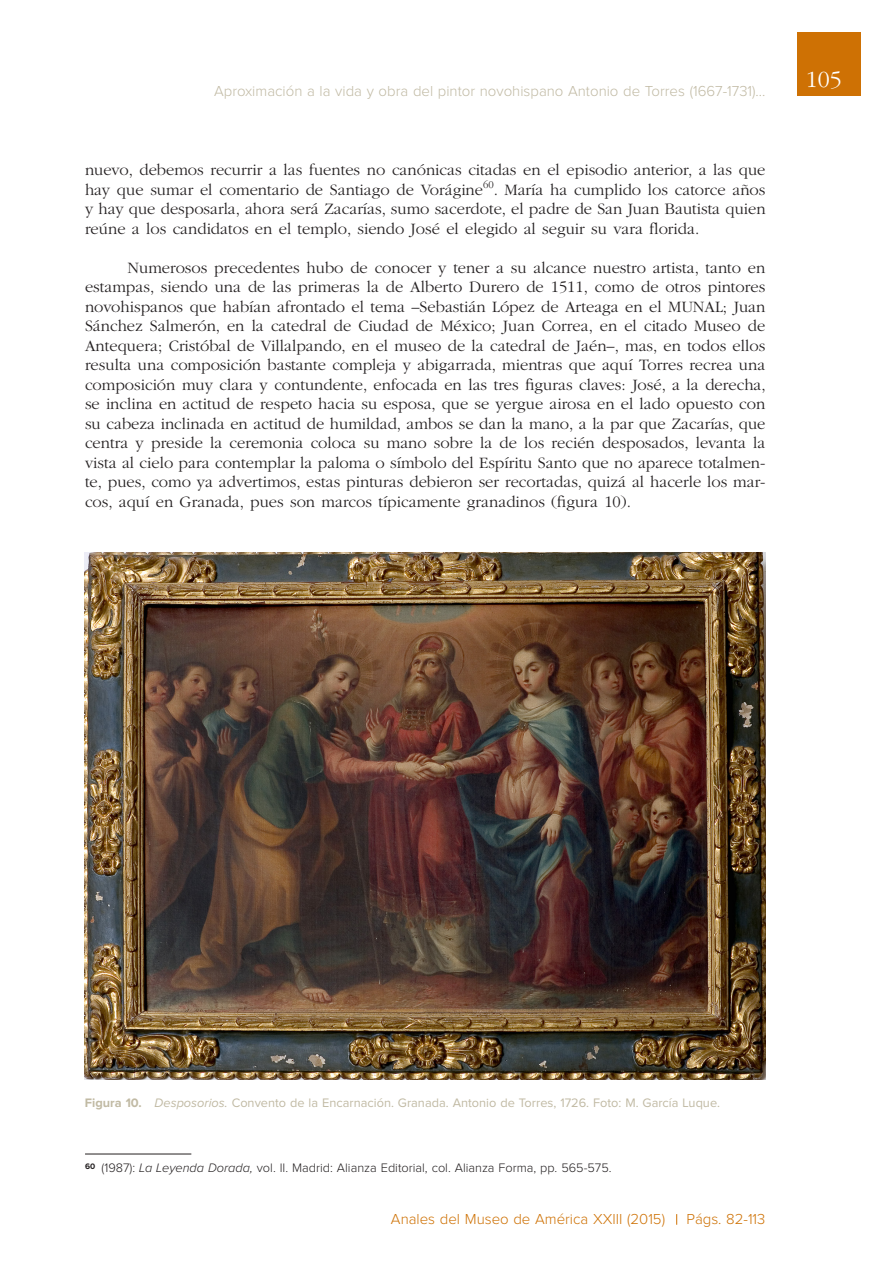
<style>
.page{position:relative;width:893px;height:1263px;background:#fff}
.page>*{position:absolute;margin:0;border:0;box-sizing:border-box;transform-origin:0 0}
.t1{font:300 24px "ITC Garamond Std";color:#fff}
.t2{font:300 16.5px/19.5px "ITC Garamond Std";color:#231f20;text-align:justify}
.t3{font:300 15px "Proxima Nova";color:#c1baa4}
.t4{font:300 15px "Proxima Nova";color:#ce7104}
.t5{font:12.75px "Proxima Nova";color:#c1baa4}
.t6{font:300 12.75px "Proxima Nova";color:#231f20}
.s1{font-weight:700}
.s2{font-style:italic}
</style>
<div class="page">
<div style="left:797px;top:32px;width:64px;height:64px;background:#ce7104"></div>
<hr style="left:85px;top:1153px;width:106px;height:1px;background:#231f20">
<img style="left:85px;top:552px;width:680px;height:528px">
<p class="t3" style="left:214px;top:84px;width:553px">Aproximación a la vida y obra del pintor novohispano Antonio de Torres (1667-1731)...</p>
<p class="t2" style="left:85px;top:161px;width:682px">nuevo, debemos recurrir a las fuentes no canónicas citadas en el episodio anterior, a las que hay que sumar el comentario de Santiago de Vorágine<sup>60</sup>. María ha cumplido los catorce años y hay que desposarla, ahora será Zacarías, sumo sacerdote, el padre de San Juan Bautista quien reúne a los candidatos en el templo, siendo José el elegido al seguir su vara florida.</p>
<p class="t2" style="left:85px;top:258px;width:682px;text-indent:43px">Numerosos precedentes hubo de conocer y tener a su alcance nuestro artista, tanto en estampas, siendo una de las primeras la de Alberto Durero de 1511, como de otros pintores novohispanos que habían afrontado el tema –Sebastián López de Arteaga en el MUNAL; Juan Sánchez Salmerón, en la catedral de Ciudad de México; Juan Correa, en el citado Museo de Antequera; Cristóbal de Villalpando, en el museo de la catedral de Jaén–, mas, en todos ellos resulta una composición bastante compleja y abigarrada, mientras que aquí Torres recrea una composición muy clara y contundente, enfocada en las tres figuras claves: José, a la derecha, se inclina en actitud de respeto hacia su esposa, que se yergue airosa en el lado opuesto con su cabeza inclinada en actitud de humildad, ambos se dan la mano, a la par que Zacarías, que centra y preside la ceremonia coloca su mano sobre la de los recién desposados, levanta la vista al cielo para contemplar la paloma o símbolo del Espíritu Santo que no aparece totalmen&shy;te, pues, como ya advertimos, estas pinturas debieron ser recortadas, quizá al hacerle los mar&shy;cos, aquí en Granada, pues son marcos típicamente granadinos (figura 10).</p>
<h1 class="t1" style="left:806px;top:67px;width:37px">105</h1>
<p class="t5" style="left:85px;top:1097px;width:637px"><span class="s1">Figura 10.</span> <span class="s2">Desposorios.</span> Convento de la Encarnación. Granada. Antonio de Torres, 1726. Foto: M. García Luque.</p>
<p class="t6" style="left:85px;top:1161px;width:528px"><sup>60</sup> (1987): <span class="s2">La Leyenda Dorada,</span> vol. II. Madrid: Alianza Editorial, col. Alianza Forma, pp. 565-575.</p>
<p class="t4" style="left:391px;top:1212px;width:276px">Anales del Museo de América XXIII (2015)</p>
<p class="t4" style="left:686px;top:1212px;width:80px">Págs. 82-113</p>
</div>
